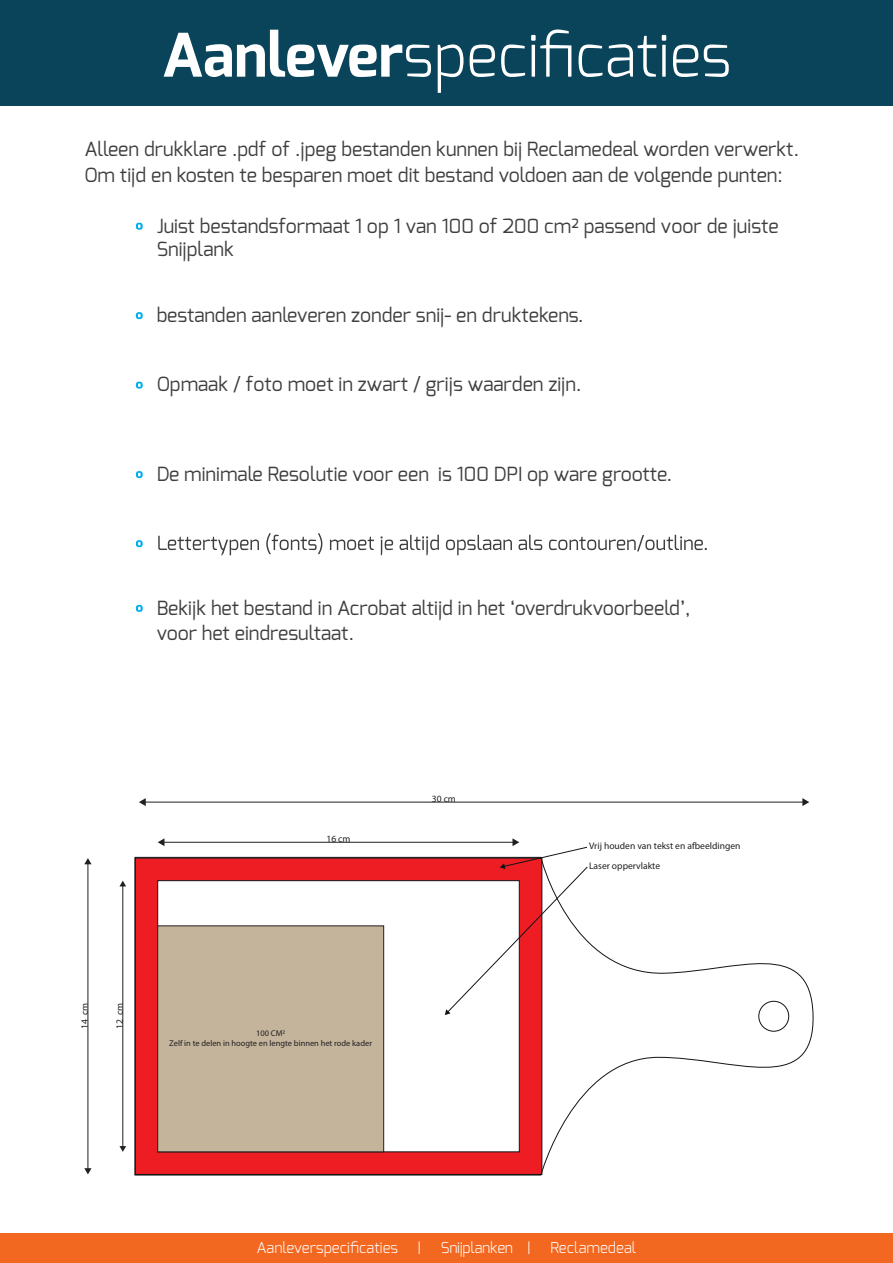
<style>
.page{position:relative;width:893px;height:1263px;background:#fff}
.page>*{position:absolute;margin:0;border:0;box-sizing:border-box;transform-origin:0 0}
.t1{font:300 60px "Exo";color:#fff}
.t2{font:19.5px/25.5px "Exo";color:#3e3e3f}
.t3{font:300 15px "Exo";color:#fff}
.t4{font:300 15px "Exo";letter-spacing:-.02em;color:#fff}
.t5{font:9.6px "Myriad Pro";color:#231f20}
.t6{font:8.4px/10.1px "Myriad Pro";color:#231f20;text-align:center}
.s1{font-weight:700}
</style>
<div class="page">
<svg style="left:136px;top:223px;width:7px;height:7px"></svg>
<svg style="left:136px;top:312px;width:7px;height:7px"></svg>
<svg style="left:136px;top:382px;width:7px;height:7px"></svg>
<svg style="left:136px;top:471px;width:7px;height:7px"></svg>
<svg style="left:136px;top:540px;width:7px;height:7px"></svg>
<svg style="left:158px;top:536px;width:101px;height:19px"></svg>
<svg style="left:266px;top:533px;width:56px;height:21px"></svg>
<svg style="left:330px;top:537px;width:44px;height:13px"></svg>
<svg style="left:381px;top:536px;width:12px;height:19px"></svg>
<svg style="left:400px;top:535px;width:39px;height:20px"></svg>
<svg style="left:446px;top:535px;width:66px;height:20px"></svg>
<svg style="left:519px;top:535px;width:23px;height:15px"></svg>
<svg style="left:549px;top:535px;width:158px;height:16px"></svg>
<svg style="left:136px;top:605px;width:7px;height:7px"></svg>
<div style="left:0;top:1233px;width:893px;height:30px;background:#f36821"></div>
<div style="left:0;top:0;width:893px;height:106px;background:#09445a"></div>
<svg style="left:134px;top:856px;width:680px;height:320px"></svg>
<div style="left:758px;top:1001px;width:31px;height:31px;border:1px solid #111416;border-radius:50%"></div>
<div style="left:157px;top:880px;width:363px;height:272px;background:#fff;border:1px solid #111416"></div>
<div style="left:157px;top:925px;width:227px;height:227px;background:#c3b49b;border:1px solid #231f20"></div>
<hr style="left:163px;top:842px;width:351px;height:1px;background:#231f20">
<svg style="left:158px;top:838px;width:6px;height:8px"></svg>
<hr style="left:88px;top:863px;width:1px;height:306px;background:#231f20">
<svg style="left:84px;top:858px;width:8px;height:6px"></svg>
<svg style="left:84px;top:1168px;width:8px;height:6px"></svg>
<hr style="left:122px;top:885px;width:1px;height:262px;background:#231f20">
<svg style="left:119px;top:881px;width:7px;height:5px"></svg>
<svg style="left:119px;top:1146px;width:7px;height:6px"></svg>
<svg style="left:445px;top:838px;width:143px;height:177px"></svg>
<hr style="left:145px;top:802px;width:659px;height:1px;background:#231f20">
<svg style="left:139px;top:798px;width:7px;height:8px"></svg>
<svg style="left:802px;top:798px;width:7px;height:8px"></svg>
<h1 class="t1" style="left:162px;top:17px;width:571px"><span class="s1">Aanlever</span>specificaties</h1>
<p class="t2" style="left:84px;top:136px;width:716px">Alleen drukklare .pdf of .jpeg bestanden kunnen bij Reclamedeal worden verwerkt.<br>Om tijd en kosten te besparen moet dit bestand voldoen aan de volgende punten:</p>
<p class="t2" style="left:157px;top:214px;width:624px;line-height:23.4px">Juist bestandsformaat 1 op 1 van 100 of 200 cm2 passend voor de juiste<br>Snijplank</p>
<p class="t2" style="left:157px;top:302px;width:428px">bestanden aanleveren zonder snij- en druktekens.</p>
<p class="t2" style="left:157px;top:372px;width:426px">Opmaak / foto moet in zwart / grijs waarden zijn.</p>
<p class="t2" style="left:157px;top:461px;width:517px">De minimale Resolutie voor een is 100 DPI op ware grootte.</p>
<p class="t2" style="left:157px;top:595px;width:535px">Bekijk het bestand in Acrobat altijd in het ‘overdrukvoorbeeld’, voor het eindresultaat.</p>
<p class="t5" style="left:326px;top:833px;width:26px">16 cm</p>
<p class="t5" style="left:432px;top:793px;width:26px">30 cm</p>
<p class="t5" style="left:79px;top:1029px;width:28px;rotate:-90deg">14 cm</p>
<p class="t5" style="left:114px;top:1029px;width:28px;rotate:-90deg">12 cm</p>
<p class="t6" style="left:169px;top:1028px;width:204px">100 CM2<br>Zelf in te delen in hoogte en lengte binnen het rode kader</p>
<p class="t5" style="left:589px;top:840px;width:153px">Vrij houden van tekst en afbeeldingen</p>
<p class="t5" style="left:589px;top:859px;width:73px">Laser oppervlakte</p>
<p class="t3" style="left:257px;top:1238px;width:143px">Aanleverspecificaties</p>
<p class="t3" style="left:418px;top:1238px;width:5px">|</p>
<p class="t4" style="left:441px;top:1238px;width:92px">Snijplanken |</p>
<p class="t3" style="left:550px;top:1238px;width:87px">Reclamedeal</p>
</div>
